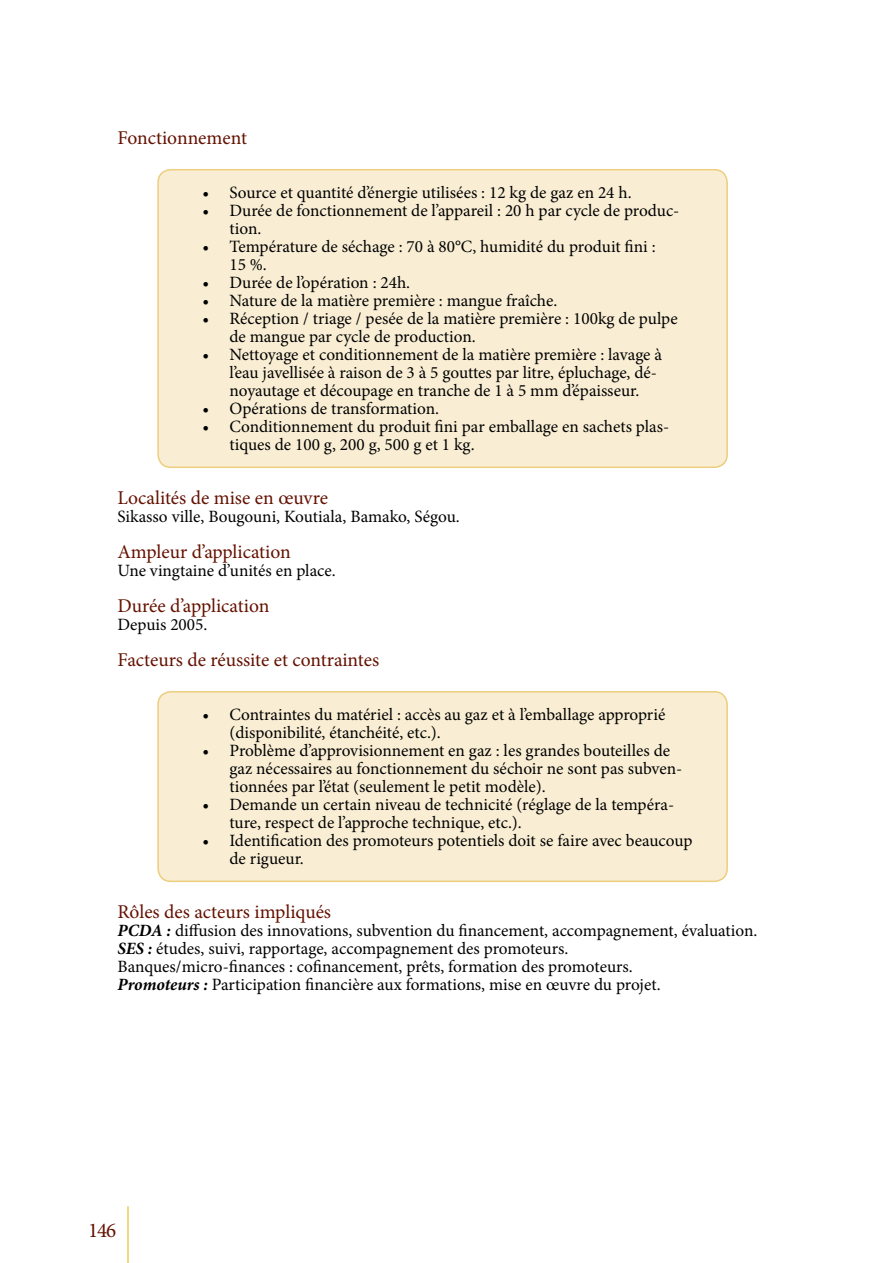
<style>
.page{position:relative;width:893px;height:1263px;background:#fff}
.page>*{position:absolute;margin:0;border:0;box-sizing:border-box;transform-origin:0 0}
.t1{font:21px "Minion Pro";color:#641100}
.head_4{font:19.5px "Minion Pro";color:#641100}
.fließ{font:17.25px/18px "Minion Pro";color:#000}
.s1{font-weight:700;font-style:italic}
</style>
<div class="page">
<hr style="left:128px;top:1206px;width:1px;height:57px;background:#e0ae11">
<div style="left:158px;top:170px;width:569px;height:297px;background:#f9eed4;border-radius:13px"></div>
<div style="left:157px;top:169px;width:571px;height:299px;border:2px solid #edce7e;border-radius:13px"></div>
<div style="left:158px;top:692px;width:569px;height:189px;background:#f9eed4;border-radius:13px"></div>
<div style="left:157px;top:691px;width:571px;height:191px;border:2px solid #edce7e;border-radius:13px"></div>
<p class="head_4" style="left:117px;top:125px;width:131px">Fonctionnement</p>
<p class="fließ" style="left:202px;top:184px;width:431px">• Source et quantité d’énergie utilisées : 12 kg de gaz en 24 h.</p>
<p class="fließ" style="left:229px;top:202px;width:451px;text-indent:-27px">• Durée de fonctionnement de l’appareil : 20 h par cycle de produc&shy;tion.</p>
<p class="fließ" style="left:229px;top:238px;width:428px;text-indent:-27px">• Température de séchage : 70 à 80°C, humidité du produit fini :<br>15 %.</p>
<p class="fließ" style="left:202px;top:274px;width:209px">• Durée de l’opération : 24h.</p>
<p class="fließ" style="left:202px;top:292px;width:356px">• Nature de la matière première : mangue fraîche.</p>
<p class="fließ" style="left:229px;top:310px;width:450px;text-indent:-27px">• Réception / triage / pesée de la matière première : 100kg de pulpe de mangue par cycle de production.</p>
<p class="fließ" style="left:229px;top:346px;width:434px;text-indent:-27px">• Nettoyage et conditionnement de la matière première : lavage à l’eau javellisée à raison de 3 à 5 gouttes par litre, épluchage, dé&shy;noyautage et découpage en tranche de 1 à 5 mm d’épaisseur.</p>
<p class="fließ" style="left:202px;top:400px;width:238px">• Opérations de transformation.</p>
<p class="fließ" style="left:229px;top:418px;width:441px;text-indent:-27px">• Conditionnement du produit fini par emballage en sachets plas&shy;tiques de 100 g, 200 g, 500 g et 1 kg.</p>
<p class="head_4" style="left:117px;top:485px;width:212px">Localités de mise en œuvre</p>
<p class="fließ" style="left:117px;top:508px;width:344px">Sikasso ville, Bougouni, Koutiala, Bamako, Ségou.</p>
<p class="head_4" style="left:117px;top:539px;width:175px">Ampleur d’application</p>
<p class="fließ" style="left:117px;top:562px;width:220px">Une vingtaine d’unités en place.</p>
<p class="head_4" style="left:117px;top:593px;width:154px">Durée d’application</p>
<p class="fließ" style="left:117px;top:616px;width:91px">Depuis 2005.</p>
<p class="head_4" style="left:117px;top:647px;width:263px">Facteurs de réussite et contraintes</p>
<p class="fließ" style="left:229px;top:706px;width:437px;text-indent:-27px">• Contraintes du matériel : accès au gaz et à l’emballage approprié (disponibilité, étanchéité, etc.).</p>
<p class="fließ" style="left:229px;top:742px;width:454px;text-indent:-27px">• Problème d’approvisionnement en gaz : les grandes bouteilles de gaz nécessaires au fonctionnement du séchoir ne sont pas subven&shy;tionnées par l’état (seulement le petit modèle).</p>
<p class="fließ" style="left:229px;top:796px;width:446px;text-indent:-27px">• Demande un certain niveau de technicité (réglage de la tempéra&shy;ture, respect de l’approche technique, etc.).</p>
<p class="fließ" style="left:229px;top:832px;width:465px;text-indent:-27px">• Identification des promoteurs potentiels doit se faire avec beaucoup de rigueur.</p>
<p class="head_4" style="left:117px;top:899px;width:215px">Rôles des acteurs impliqués</p>
<p class="fließ" style="left:117px;top:922px;width:641px"><span class="s1">PCDA :</span> diffusion des innovations, subvention du financement, accompagnement, évaluation.</p>
<p class="fließ" style="left:117px;top:940px;width:452px"><span class="s1">SES :</span> études, suivi, rapportage, accompagnement des promoteurs.</p>
<p class="fließ" style="left:117px;top:958px;width:517px">Banques/micro-finances : cofinancement, prêts, formation des promoteurs.</p>
<p class="fließ" style="left:117px;top:976px;width:545px"><span class="s1">Promoteurs :</span> Participation financière aux formations, mise en œuvre du projet.</p>
<p class="t1" style="left:88px;top:1216px;width:30px">146</p>
</div>
